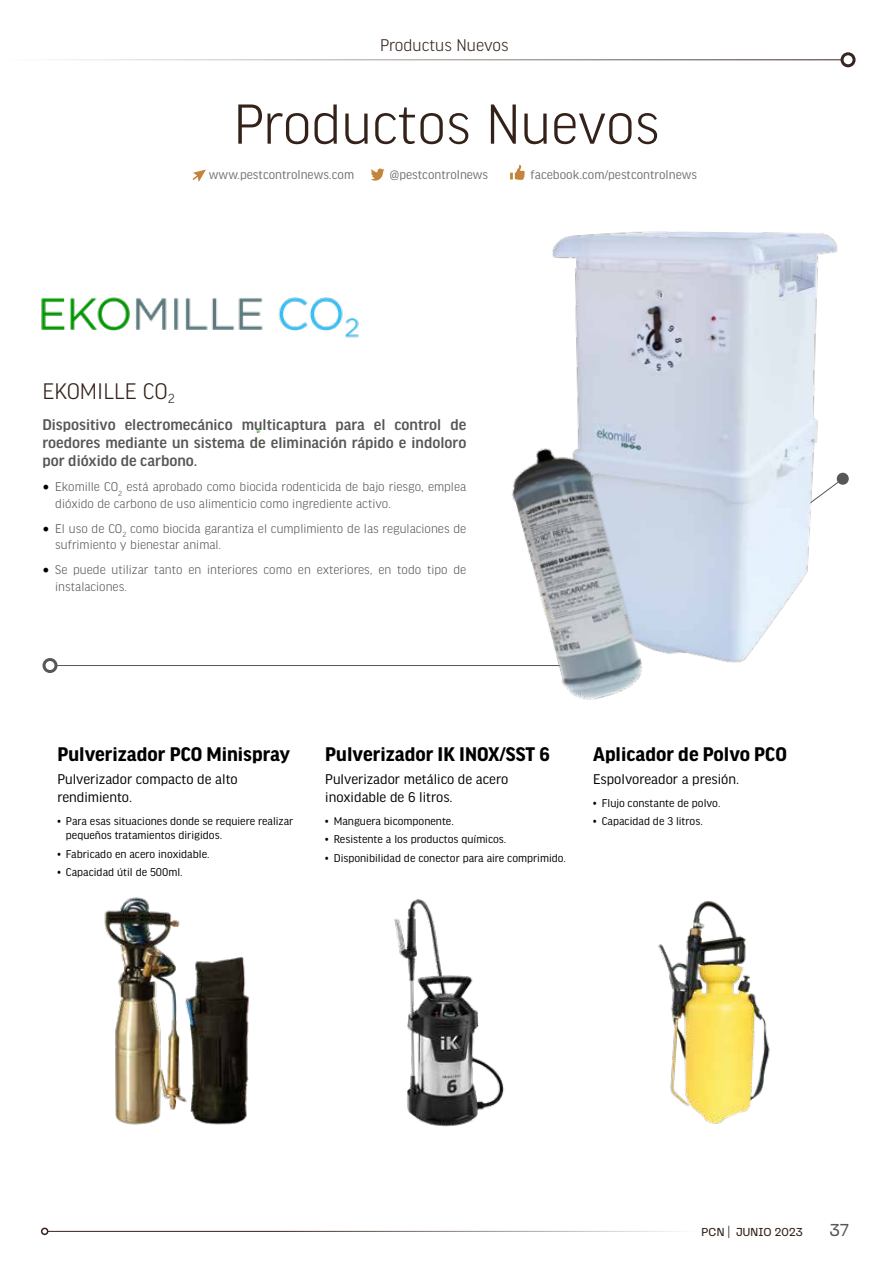
<style>
.page{position:relative;width:893px;height:1263px;background:#fff}
.page>*{position:absolute;margin:0;border:0;box-sizing:border-box;transform-origin:0 0}
.t1{font:300 60px "Good Headline Pro";color:#34221a}
.t2{font:300 24px "Good Headline Pro";color:#34221a}
.t3{font:700 21px "Good Headline Pro";color:#000}
.t4{font:300 18px "Good Headline Pro";color:#34221a}
.t5{font:18px "Loos Normal";color:#575756}
.t6{font:500 16.5px/18px "Good Headline Pro";color:#575756;text-align:justify}
.t7{font:15px/18px "Good Headline Pro";color:#000}
.t8{font:300 13.5px/16.5px "Good Headline Pro";color:#575756}
.t9{font:13.5px "Good Headline Pro";color:#6f7171}
.t10{font:12px/14.4px "Good Headline Pro";color:#000}
.t11{font:12px "Loos Normal";letter-spacing:.02em;color:#34221a}
.s1{font-family:"Minion Pro";font-weight:400;font-size:18px;color:#000}
.s2{font-weight:300}
</style>
<div class="page">
<div style="left:837px;top:473px;width:12px;height:12px;background:#575756;border-radius:50%"></div>
<div style="left:43px;top:658px;width:15px;height:15px;border:3px solid #575756;border-radius:50%"></div>
<img style="left:41px;top:297px;width:318px;height:41px">
<img style="left:552px;top:231px;width:286px;height:431px">
<img style="left:104px;top:897px;width:146px;height:228px">
<img style="left:412px;top:406px;width:330px;height:294px">
<img style="left:394px;top:899px;width:110px;height:228px">
<img style="left:658px;top:901px;width:112px;height:223px">
<svg style="left:193px;top:169px;width:13px;height:13px"></svg>
<svg style="left:371px;top:168px;width:13px;height:13px"></svg>
<svg style="left:510px;top:165px;width:15px;height:15px"></svg>
<hr style="left:0;top:60px;width:842px;height:1px;background:#34221a">
<div style="left:840px;top:52px;width:15px;height:15px;border:3px solid #34221a;border-radius:50%"></div>
<hr style="left:48px;top:1231px;width:652px;height:1px;background:#34221a">
<div style="left:41px;top:1227px;width:7px;height:8px;border:2px solid #34221a;border-radius:50%"></div>
<h3 class="t4" style="left:380px;top:36px;width:130px">Productus Nuevos</h3>
<h1 class="t1" style="left:233px;top:94px;width:428px">Productos Nuevos</h1>
<p class="t9" style="left:209px;top:167px;width:147px">www.pestcontrolnews.com</p>
<p class="t9" style="left:390px;top:167px;width:100px">@pestcontrolnews</p>
<p class="t9" style="left:531px;top:167px;width:168px">facebook.com/pestcontrolnews</p>
<h2 class="t2" style="left:43px;top:379px;width:134px">EKOMILLE CO<sub>2</sub></h2>
<p class="t6" style="left:43px;top:416px;width:425px">Dispositivo electromecánico multicaptura para el control de roedores mediante un sistema de eliminación rápido e indoloro por dióxido de carbono.</p>
<p class="t8" style="left:55px;top:479px;width:412px;text-indent:-13px"><span class="s1">•</span> Ekomille CO<sub>2</sub> está aprobado como biocida rodenticida de bajo riesgo, emplea dióxido de carbono de uso alimenticio como ingrediente activo.</p>
<p class="t8" style="left:55px;top:520px;width:413px;text-indent:-13px"><span class="s1">•</span> El uso de CO<sub>2</sub> como biocida garantiza el cumplimiento de las regulaciones de sufrimiento y bienestar animal.</p>
<p class="t8" style="left:55px;top:562px;width:412px;text-indent:-13px"><span class="s1">•</span> Se puede utilizar tanto en interiores como en exteriores, en todo tipo de instalaciones.</p>
<h3 class="t3" style="left:57px;top:745px;width:234px">Pulverizador PCO Minispray</h3>
<p class="t7" style="left:57px;top:770px;width:182px">Pulverizador compacto de alto rendimiento.</p>
<p class="t10" style="left:66px;top:814px;width:229px;text-indent:-9px">• Para esas situaciones donde se requiere realizar pequeños tratamientos dirigidos.</p>
<p class="t10" style="left:57px;top:847px;width:154px">• Fabricado en acero inoxidable.</p>
<p class="t10" style="left:57px;top:865px;width:127px">• Capacidad útil de 500ml.</p>
<h3 class="t3" style="left:325px;top:745px;width:226px">Pulverizador IK INOX/SST 6</h3>
<p class="t7" style="left:325px;top:770px;width:184px">Pulverizador metálico de acero inoxidable de 6 litros.</p>
<p class="t10" style="left:325px;top:814px;width:130px">• Manguera bicomponente.</p>
<p class="t10" style="left:325px;top:832px;width:183px">• Resistente a los productos químicos.</p>
<p class="t10" style="left:325px;top:851px;width:242px">• Disponibilidad de conector para aire comprimido.</p>
<h3 class="t3" style="left:593px;top:745px;width:195px">Aplicador de Polvo PCO</h3>
<p class="t7" style="left:593px;top:770px;width:148px">Espolvoreador a presión.</p>
<p class="t10" style="left:593px;top:796px;width:129px">• Flujo constante de polvo.</p>
<p class="t10" style="left:593px;top:814px;width:111px">• Capacidad de 3 litros.</p>
<p class="t11" style="left:701px;top:1224px;width:103px">PCN <span class="s2">|</span> JUNIO 2023</p>
<h3 class="t5" style="left:829px;top:1218px;width:21px">37</h3>
</div>
